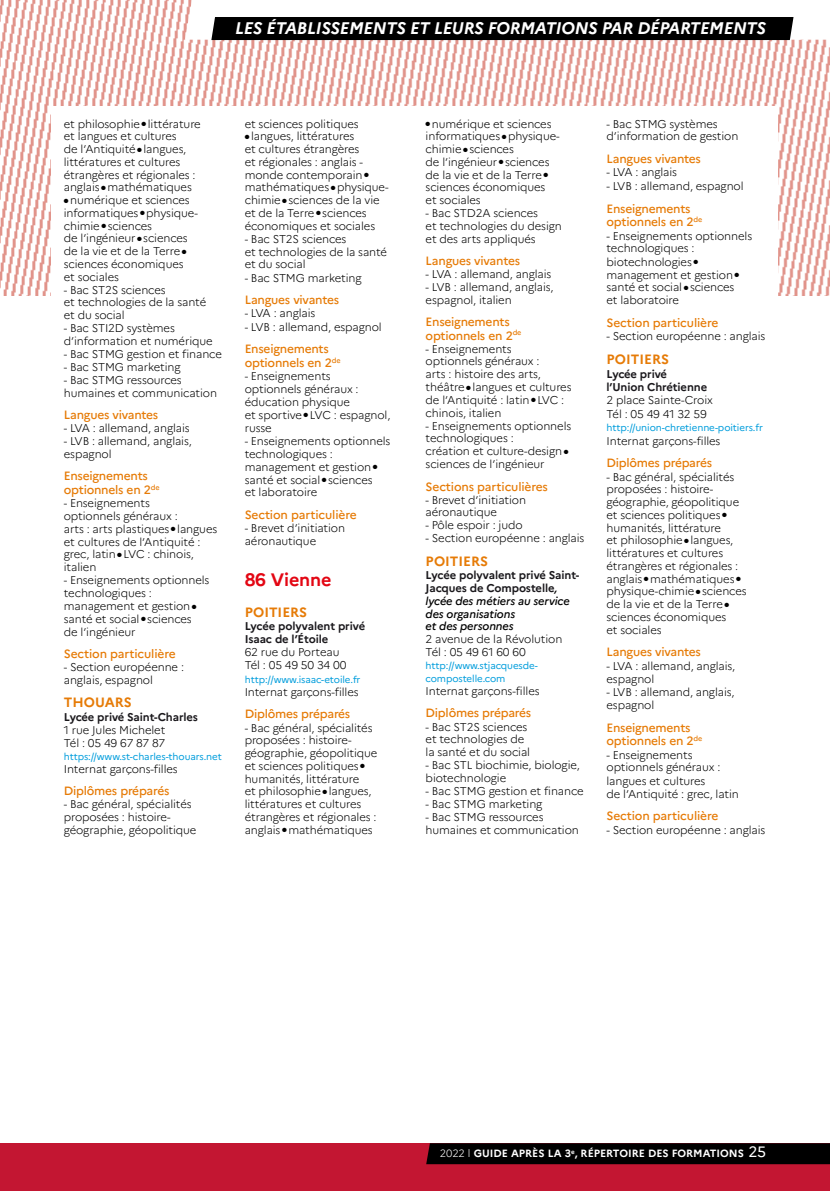
<style>
.page{position:relative;width:830px;height:1191px;background:#fff}
.page>*{position:absolute;margin:0;border:0;box-sizing:border-box;transform-origin:0 0}
.t1{font:700 18px "Marianne";letter-spacing:-.01em;color:#e30613}
.t2{font:16.8px "Marianne Bold Italic SC800";letter-spacing:-.015em;color:#fff}
.t3{font:700 13.5px "Marianne";color:#e67b07}
.t4{font:500 12px/13.5px "Marianne";letter-spacing:-.02em;color:#e67b07}
.t5{font:300 11.25px/12.8px "Marianne";letter-spacing:-.01em;color:#000}
.t6{font:italic 500 11.25px/12.8px "Marianne";letter-spacing:-.01em;color:#000}
.t7{font:700 11.25px/12.8px "Marianne";letter-spacing:-.01em;color:#1a181c}
.t8{font:700 10.5px "Marianne";color:#fff}
.t9{font:9.75px/12.8px "Marianne";letter-spacing:-.01em;color:#009ddc}
.s1{font-weight:700;font-style:normal;color:#1a181c}
.s2{font-weight:300}
.s3{font-weight:400;font-size:15px}
</style>
<div class="page">
<img style="left:0;top:0;width:829px;height:295px">
<div style="left:0;top:1143px;width:829px;height:48px;background:#c31632"></div>
<div style="left:426px;top:1143px;width:403px;height:21px;background:#000"></div>
<div style="left:51px;top:106px;width:726px;height:255px;background:#fff"></div>
<svg style="left:185px;top:0;width:644px;height:40px"></svg>
<h2 class="t2" style="left:235px;top:18px;width:532px">LES ÉTABLISSEMENTS ET LEURS FORMATIONS PAR DÉPARTEMENTS</h2>
<p class="t5" style="left:64px;top:117px;width:138px">et philosophie ● littérature et langues et cultures<br>de l’Antiquité ● langues, littératures et cultures étrangères et régionales : anglais ● mathématiques</p>
<p class="t5" style="left:64px;top:194px;width:136px">● numérique et sciences informatiques ● physique&shy;chimie ● sciences<br>de l’ingénieur ● sciences de la vie et de la Terre ● sciences économiques<br>et sociales</p>
<p class="t5" style="left:64px;top:283px;width:144px">- Bac ST2S sciences<br>et technologies de la santé et du social</p>
<p class="t5" style="left:64px;top:322px;width:150px">- Bac STI2D systèmes d’information et numérique</p>
<p class="t5" style="left:64px;top:348px;width:159px">- Bac STMG gestion et finance</p>
<p class="t5" style="left:64px;top:361px;width:118px">- Bac STMG marketing</p>
<p class="t5" style="left:64px;top:374px;width:155px">- Bac STMG ressources humaines et communication</p>
<p class="t4" style="left:64px;top:408px;width:96px">Langues vivantes</p>
<p class="t5" style="left:64px;top:422px;width:127px">- LVA : allemand, anglais</p>
<p class="t5" style="left:64px;top:435px;width:129px">- LVB : allemand, anglais, espagnol</p>
<p class="t4" style="left:64px;top:469px;width:97px">Enseignements optionnels en 2<sup>de</sup></p>
<p class="t5" style="left:64px;top:496px;width:155px">- Enseignements<br>optionnels généraux :<br>arts : arts plastiques ● langues et cultures de l’Antiquité : grec, latin ● LVC : chinois, italien</p>
<p class="t5" style="left:64px;top:573px;width:147px">- Enseignements optionnels technologiques : management et gestion ● santé et social ● sciences<br>de l’ingénieur</p>
<p class="t4" style="left:64px;top:647px;width:113px">Section particulière</p>
<p class="t5" style="left:64px;top:660px;width:122px">- Section européenne : anglais, espagnol</p>
<p class="t3" style="left:64px;top:694px;width:69px">THOUARS</p>
<p class="t7" style="left:64px;top:710px;width:136px">Lycée privé Saint-Charles</p>
<p class="t5" style="left:64px;top:723px;width:103px">1 rue Jules Michelet<br>Tél : 05 49 67 87 87</p>
<p class="t9" style="left:64px;top:750px;width:159px">https://www.st-charles-thouars.net</p>
<p class="t5" style="left:64px;top:762px;width:115px">Internat garçons-filles</p>
<p class="t4" style="left:64px;top:784px;width:107px">Diplômes préparés</p>
<p class="t5" style="left:64px;top:797px;width:134px">- Bac général, spécialités proposées : histoire&shy;géographie, géopolitique</p>
<p class="t5" style="left:244px;top:117px;width:115px">et sciences politiques</p>
<p class="t5" style="left:244px;top:130px;width:145px">● langues, littératures<br>et cultures étrangères<br>et régionales : anglais - monde contemporain ● mathématiques ● physique&shy;chimie ● sciences de la vie et de la Terre ● sciences économiques et sociales</p>
<p class="t5" style="left:244px;top:232px;width:144px">- Bac ST2S sciences<br>et technologies de la santé et du social</p>
<p class="t5" style="left:244px;top:271px;width:118px">- Bac STMG marketing</p>
<p class="t4" style="left:244px;top:293px;width:96px">Langues vivantes</p>
<p class="t5" style="left:244px;top:307px;width:72px">- LVA : anglais</p>
<p class="t5" style="left:244px;top:320px;width:138px">- LVB : allemand, espagnol</p>
<p class="t4" style="left:244px;top:342px;width:97px">Enseignements optionnels en 2<sup>de</sup></p>
<p class="t5" style="left:244px;top:369px;width:147px">- Enseignements optionnels généraux : éducation physique<br>et sportive ● LVC : espagnol, russe</p>
<p class="t5" style="left:244px;top:434px;width:147px">- Enseignements optionnels technologiques : management et gestion ● santé et social ● sciences<br>et laboratoire</p>
<p class="t4" style="left:244px;top:508px;width:113px">Section particulière</p>
<p class="t5" style="left:244px;top:522px;width:102px">- Brevet d’initiation aéronautique</p>
<h1 class="t1" style="left:244px;top:569px;width:88px">86 Vienne</h1>
<p class="t3" style="left:244px;top:603px;width:64px">POITIERS</p>
<p class="t7" style="left:244px;top:619px;width:122px">Lycée polyvalent privé<br>Isaac de l’Étoile</p>
<p class="t5" style="left:244px;top:645px;width:103px;line-height:13.4px">62 rue du Porteau<br>Tél : 05 49 50 34 00</p>
<p class="t9" style="left:244px;top:672px;width:117px">http://www.isaac-etoile.fr</p>
<p class="t5" style="left:244px;top:685px;width:115px">Internat garçons-filles</p>
<p class="t4" style="left:244px;top:707px;width:107px">Diplômes préparés</p>
<p class="t5" style="left:244px;top:721px;width:134px">- Bac général, spécialités proposées : histoire&shy;géographie, géopolitique et sciences politiques ● humanités, littérature<br>et philosophie ● langues, littératures et cultures étrangères et régionales : anglais ● mathématiques</p>
<p class="t5" style="left:425px;top:117px;width:136px">● numérique et sciences informatiques ● physique&shy;chimie ● sciences<br>de l’ingénieur ● sciences de la vie et de la Terre ● sciences économiques<br>et sociales</p>
<p class="t5" style="left:425px;top:207px;width:138px">- Bac STD2A sciences<br>et technologies du design et des arts appliqués</p>
<p class="t4" style="left:425px;top:254px;width:96px">Langues vivantes</p>
<p class="t5" style="left:425px;top:267px;width:127px">- LVA : allemand, anglais</p>
<p class="t5" style="left:425px;top:280px;width:129px">- LVB : allemand, anglais, espagnol, italien</p>
<p class="t4" style="left:425px;top:315px;width:97px">Enseignements optionnels en 2<sup>de</sup></p>
<p class="t5" style="left:425px;top:342px;width:147px">- Enseignements<br>optionnels généraux :<br>arts : histoire des arts, théâtre ● langues et cultures de l’Antiquité : latin ● LVC : chinois, italien</p>
<p class="t5" style="left:425px;top:419px;width:147px">- Enseignements optionnels technologiques :<br>création et culture-design ● sciences de l’ingénieur</p>
<p class="t4" style="left:425px;top:479px;width:124px">Sections particulières</p>
<p class="t5" style="left:425px;top:493px;width:102px">- Brevet d’initiation aéronautique</p>
<p class="t5" style="left:425px;top:519px;width:98px">- Pôle espoir : judo</p>
<p class="t5" style="left:425px;top:532px;width:160px">- Section européenne : anglais</p>
<p class="t3" style="left:425px;top:553px;width:64px">POITIERS</p>
<p class="t6" style="left:425px;top:569px;width:155px"><span class="s1">Lycée polyvalent privé Saint-<br>Jacques de Compostelle</span>, lycée des métiers au service des organisations<br>et des personnes</p>
<p class="t5" style="left:425px;top:633px;width:138px">2 avenue de la Révolution<br>Tél : 05 49 61 60 60</p>
<p class="t9" style="left:425px;top:659px;width:113px">http://www.stjacquesde&shy;compostelle.com</p>
<p class="t5" style="left:425px;top:685px;width:115px">Internat garçons-filles</p>
<p class="t4" style="left:425px;top:706px;width:107px">Diplômes préparés</p>
<p class="t5" style="left:425px;top:720px;width:106px">- Bac ST2S sciences et technologies de la santé et du social</p>
<p class="t5" style="left:425px;top:758px;width:156px">- Bac STL biochimie, biologie, biotechnologie</p>
<p class="t5" style="left:425px;top:784px;width:159px">- Bac STMG gestion et finance</p>
<p class="t5" style="left:425px;top:797px;width:118px">- Bac STMG marketing</p>
<p class="t5" style="left:425px;top:810px;width:155px">- Bac STMG ressources humaines et communication</p>
<p class="t5" style="left:606px;top:117px;width:133px">- Bac STMG systèmes d’information de gestion</p>
<p class="t4" style="left:606px;top:152px;width:96px">Langues vivantes</p>
<p class="t5" style="left:606px;top:166px;width:72px">- LVA : anglais</p>
<p class="t5" style="left:606px;top:179px;width:138px">- LVB : allemand, espagnol</p>
<p class="t4" style="left:606px;top:202px;width:97px">Enseignements optionnels en 2<sup>de</sup></p>
<p class="t5" style="left:606px;top:229px;width:147px">- Enseignements optionnels technologiques : biotechnologies ● management et gestion ● santé et social ● sciences<br>et laboratoire</p>
<p class="t4" style="left:606px;top:316px;width:113px">Section particulière</p>
<p class="t5" style="left:606px;top:330px;width:160px">- Section européenne : anglais</p>
<p class="t3" style="left:606px;top:351px;width:64px">POITIERS</p>
<p class="t7" style="left:606px;top:367px;width:102px">Lycée privé l’Union Chrétienne</p>
<p class="t5" style="left:606px;top:393px;width:108px;line-height:13.5px">2 place Sainte-Croix<br>Tél : 05 49 41 32 59</p>
<p class="t9" style="left:606px;top:421px;width:158px">http://union-chretienne-poitiers.fr</p>
<p class="t5" style="left:606px;top:434px;width:115px">Internat garçons-filles</p>
<p class="t4" style="left:606px;top:456px;width:107px">Diplômes préparés</p>
<p class="t5" style="left:606px;top:470px;width:141px">- Bac général, spécialités proposées : histoire&shy;géographie, géopolitique et sciences politiques ● humanités, littérature<br>et philosophie ● langues, littératures et cultures étrangères et régionales : anglais ● mathématiques ● physique-chimie ● sciences de la vie et de la Terre ● sciences économiques<br>et sociales</p>
<p class="t4" style="left:606px;top:645px;width:96px">Langues vivantes</p>
<p class="t5" style="left:606px;top:659px;width:130px">- LVA : allemand, anglais, espagnol</p>
<p class="t5" style="left:606px;top:685px;width:129px">- LVB : allemand, anglais, espagnol</p>
<p class="t4" style="left:606px;top:720px;width:97px">Enseignements optionnels en 2<sup>de</sup></p>
<p class="t5" style="left:606px;top:748px;width:134px">- Enseignements optionnels généraux : langues et cultures<br>de l’Antiquité : grec, latin</p>
<p class="t4" style="left:606px;top:809px;width:113px">Section particulière</p>
<p class="t5" style="left:606px;top:823px;width:160px">- Section européenne : anglais</p>
<p class="t8" style="left:439px;top:1147px;width:327px"><span class="s2">2022 l</span> GUIDE APRÈS LA 3<sup>e</sup>, RÉPERTOIRE DES FORMATIONS <span class="s3">25</span></p>
</div>
